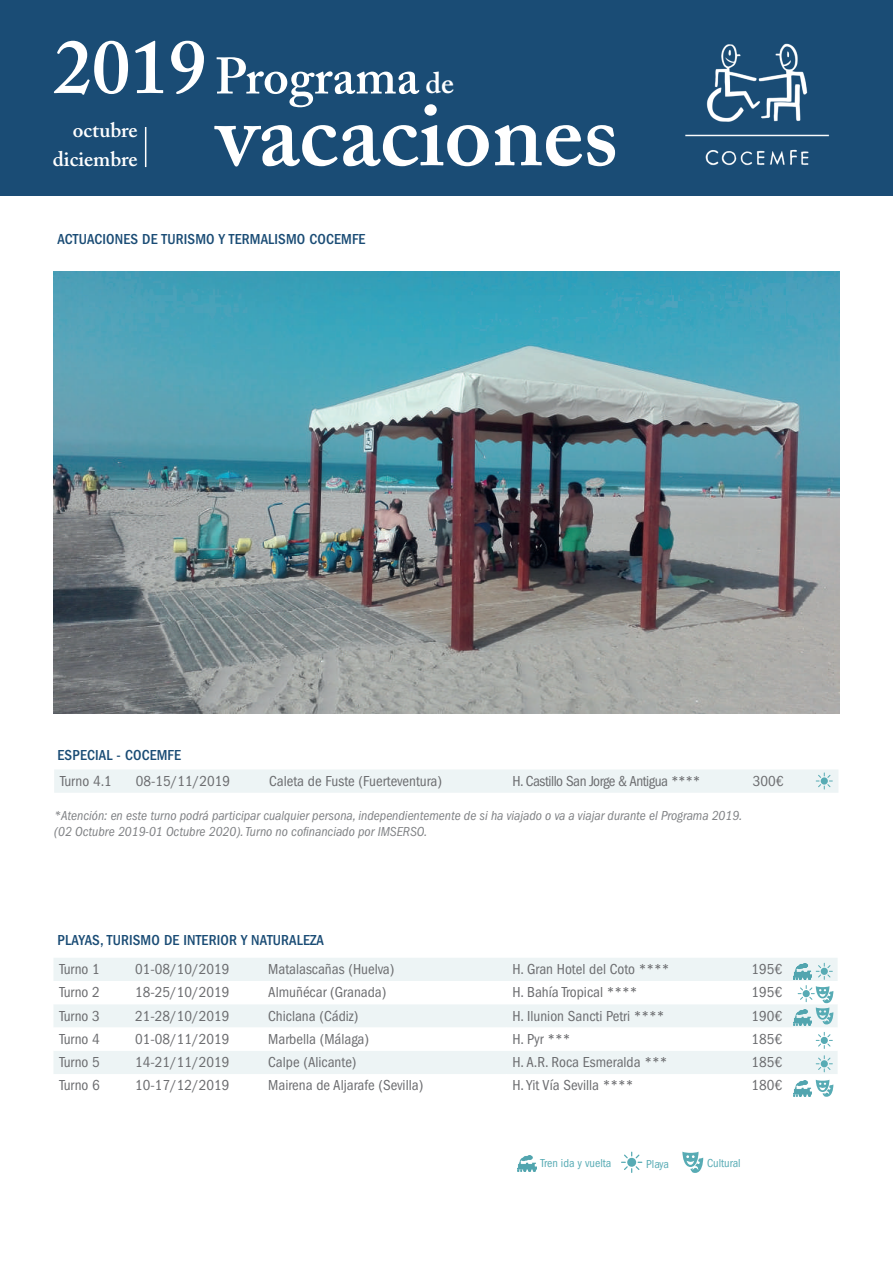
<style>
.page{position:relative;width:893px;height:1263px;background:#fff}
.page>*{position:absolute;margin:0;border:0;box-sizing:border-box;transform-origin:0 0}
.t1{font:600 93.3px "Adobe Caslon Pro";color:#fff}
.t2{font:600 50.85px "Adobe Caslon Pro";color:#fff}
.t3{font:600 21px/28.5px "Adobe Caslon Pro";color:#fff;text-align:right}
.t4{font:condensed 15px "ITC Franklin Gothic Std";color:#6c6d70}
.t5{font:500 condensed 15px "ITC Franklin Gothic Std";letter-spacing:.01em;color:#1a4c75}
.t6{font:condensed 15px "ITC Franklin Gothic Std";letter-spacing:-.03em;color:#6c6d70}
.t7{font:italic condensed 13.5px/16.2px "ITC Franklin Gothic Std";color:#808285}
.t8{font:condensed 12px "ITC Franklin Gothic Std";color:#57abb4}
.s1{font-size:76.35px}
.s2{font-size:29.7px}
</style>
<div class="page">
<div style="left:54px;top:958px;width:784px;height:23px;background:#edf4f5"></div>
<svg style="left:54px;top:991px;width:784px;height:106px"></svg>
<svg style="left:816px;top:1032px;width:17px;height:17px"></svg>
<svg style="left:816px;top:1080px;width:17px;height:17px"></svg>
<svg style="left:816px;top:1055px;width:17px;height:17px"></svg>
<div style="left:54px;top:770px;width:784px;height:23px;background:#edf4f5"></div>
<img style="left:53px;top:272px;width:787px;height:441px">
<svg style="left:798px;top:963px;width:35px;height:61px"></svg>
<svg style="left:621px;top:1152px;width:21px;height:21px"></svg>
<svg style="left:682px;top:1152px;width:21px;height:21px"></svg>
<img style="left:518px;top:1155px;width:18px;height:17px">
<img style="left:794px;top:1080px;width:18px;height:17px">
<img style="left:794px;top:963px;width:18px;height:17px">
<img style="left:794px;top:1009px;width:18px;height:16px">
<div style="left:0;top:0;width:893px;height:195px;background:#1a4c75"></div>
<img style="left:641px;top:43px;width:227px;height:153px">
<hr style="left:145px;top:127px;width:1px;height:40px;background:#fff">
<h2 class="t2" style="left:54px;top:46px;width:402px"><span class="s1">2019</span> Programa <span class="s2">de</span></h2>
<h3 class="t3" style="left:53px;top:116px;width:86px">octubre diciembre</h3>
<h1 class="t1" style="left:216px;top:78px;width:404px">vacaciones</h1>
<p class="t5" style="left:58px;top:231px;width:309px">ACTUACIONES DE TURISMO Y TERMALISMO COCEMFE</p>
<p class="t5" style="left:58px;top:746px;width:125px">ESPECIAL - COCEMFE</p>
<p class="t4" style="left:60px;top:772px;width:53px">Turno 4.1</p>
<p class="t4" style="left:136px;top:772px;width:96px">08-15/11/2019</p>
<p class="t4" style="left:269px;top:772px;width:174px">Caleta de Fuste (Fuerteventura)</p>
<p class="t6" style="left:513px;top:772px;width:189px">H. Castillo San Jorge &amp; Antigua ****</p>
<p class="t4" style="left:753px;top:772px;width:32px">300€</p>
<p class="t7" style="left:54px;top:807px;width:690px">*Atención: en este turno podrá participar cualquier persona, independientemente de si ha viajado o va a viajar durante el Programa 2019. (02 Octubre 2019-01 Octubre 2020). Turno no cofinanciado por IMSERSO.</p>
<p class="t5" style="left:58px;top:932px;width:268px">PLAYAS, TURISMO DE INTERIOR Y NATURALEZA</p>
<p class="t4" style="left:59px;top:961px;width:42px">Turno 1</p>
<p class="t4" style="left:135px;top:961px;width:96px">01-08/10/2019</p>
<p class="t4" style="left:268px;top:961px;width:128px">Matalascañas (Huelva)</p>
<p class="t4" style="left:512px;top:961px;width:159px">H. Gran Hotel del Coto ****</p>
<p class="t4" style="left:751px;top:961px;width:32px">195€</p>
<p class="t4" style="left:59px;top:984px;width:42px">Turno 2</p>
<p class="t4" style="left:135px;top:984px;width:96px">18-25/10/2019</p>
<p class="t4" style="left:268px;top:984px;width:120px">Almuñécar (Granada)</p>
<p class="t4" style="left:512px;top:984px;width:127px">H. Bahía Tropical ****</p>
<p class="t4" style="left:751px;top:984px;width:32px">195€</p>
<p class="t4" style="left:59px;top:1007px;width:42px">Turno 3</p>
<p class="t4" style="left:135px;top:1007px;width:96px">21-28/10/2019</p>
<p class="t4" style="left:268px;top:1007px;width:92px">Chiclana (Cádiz)</p>
<p class="t4" style="left:512px;top:1007px;width:154px">H. Ilunion Sancti Petri ****</p>
<p class="t4" style="left:751px;top:1007px;width:32px">190€</p>
<p class="t4" style="left:59px;top:1030px;width:42px">Turno 4</p>
<p class="t4" style="left:135px;top:1030px;width:96px">01-08/11/2019</p>
<p class="t4" style="left:268px;top:1030px;width:102px">Marbella (Málaga)</p>
<p class="t4" style="left:512px;top:1030px;width:60px">H. Pyr ***</p>
<p class="t4" style="left:751px;top:1030px;width:32px">185€</p>
<p class="t4" style="left:59px;top:1054px;width:42px">Turno 5</p>
<p class="t4" style="left:135px;top:1054px;width:96px">14-21/11/2019</p>
<p class="t4" style="left:268px;top:1054px;width:90px">Calpe (Alicante)</p>
<p class="t4" style="left:512px;top:1054px;width:157px">H. A.R. Roca Esmeralda ***</p>
<p class="t4" style="left:751px;top:1054px;width:32px">185€</p>
<p class="t4" style="left:59px;top:1077px;width:42px">Turno 6</p>
<p class="t4" style="left:135px;top:1077px;width:96px">10-17/12/2019</p>
<p class="t4" style="left:268px;top:1077px;width:157px">Mairena de Aljarafe (Sevilla)</p>
<p class="t4" style="left:512px;top:1077px;width:123px">H. Yit Vía Sevilla ****</p>
<p class="t4" style="left:751px;top:1077px;width:32px">180€</p>
<p class="t8" style="left:541px;top:1156px;width:72px">Tren ida y vuelta</p>
<p class="t8" style="left:646px;top:1157px;width:24px">Playa</p>
<p class="t8" style="left:707px;top:1156px;width:35px">Cultural</p>
</div>
